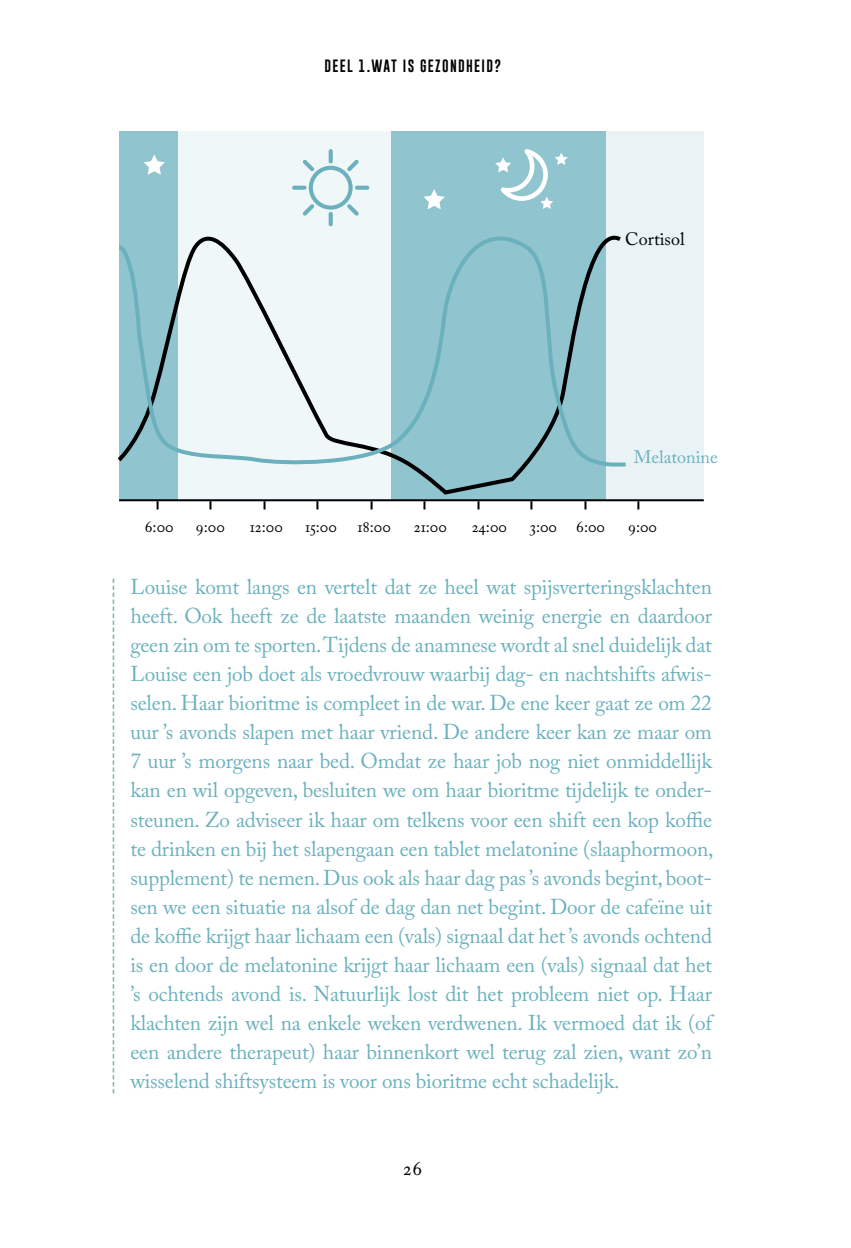
<style>
.page{position:relative;width:851px;height:1248px;background:#fff}
.page>*{position:absolute;margin:0;border:0;box-sizing:border-box;transform-origin:0 0}
.t1{font:21.4px/29px "Adobe Caslon Pro";letter-spacing:-.01em;color:#6bb1bd}
.t2{font:20px "Adobe Caslon Pro";color:#000}
.t3{font:18px "Adobe Caslon Pro";color:#6bb1bd}
.t4{font:18px "Adobe Caslon Pro";color:#000}
.t5{font:16px "Adobe Caslon Pro";color:#000}
.t6{font:13px "Gobold";color:#000}
</style>
<div class="page">
<svg style="left:113px;top:578px;width:1px;height:515px"></svg>
<div style="left:119px;top:131px;width:60px;height:369px;background:#90c4ce"></div>
<div style="left:179px;top:131px;width:212px;height:369px;background:#f0f7f8"></div>
<div style="left:605px;top:131px;width:98px;height:369px;background:#e9f3f5"></div>
<div style="left:391px;top:131px;width:214px;height:369px;background:#90c4ce"></div>
<svg style="left:178px;top:472px;width:428px;height:25px"></svg>
<svg style="left:117px;top:217px;width:509px;height:255px"></svg>
<hr style="left:119px;top:499px;width:584px;height:2px;background:#000">
<svg style="left:156px;top:501px;width:2px;height:8px"></svg>
<svg style="left:263px;top:501px;width:2px;height:8px"></svg>
<svg style="left:370px;top:501px;width:2px;height:8px"></svg>
<svg style="left:477px;top:501px;width:2px;height:8px"></svg>
<svg style="left:584px;top:501px;width:2px;height:8px"></svg>
<svg style="left:209px;top:501px;width:2px;height:8px"></svg>
<svg style="left:316px;top:501px;width:2px;height:8px"></svg>
<svg style="left:423px;top:501px;width:2px;height:8px"></svg>
<svg style="left:530px;top:501px;width:2px;height:8px"></svg>
<svg style="left:637px;top:501px;width:2px;height:8px"></svg>
<svg style="left:292px;top:186px;width:14px;height:4px"></svg>
<svg style="left:355px;top:186px;width:14px;height:4px"></svg>
<svg style="left:302px;top:160px;width:57px;height:55px"></svg>
<div style="left:328px;top:149px;width:5px;height:14px;background:#6bb1bd;border-radius:2px"></div>
<div style="left:328px;top:212px;width:5px;height:14px;background:#6bb1bd;border-radius:2px"></div>
<svg style="left:495px;top:149px;width:72px;height:60px"></svg>
<svg style="left:144px;top:154px;width:21px;height:21px"></svg>
<svg style="left:423px;top:189px;width:22px;height:20px"></svg>
<p class="t6" style="left:324px;top:57px;width:104px">DEEL 1.WAT IS GEZOND</p>
<p class="t6" style="left:466px;top:57px;width:36px">HEID?</p>
<p class="t4" style="left:625px;top:228px;width:61px">Cortisol</p>
<p class="t3" style="left:633px;top:445px;width:85px">Melatonine</p>
<p class="t5" style="left:145px;top:517px;width:30px">6:00</p>
<p class="t5" style="left:196px;top:517px;width:30px">9:00</p>
<p class="t5" style="left:250px;top:517px;width:35px">12:00</p>
<p class="t5" style="left:305px;top:517px;width:33px">15:00</p>
<p class="t5" style="left:357px;top:517px;width:35px">18:00</p>
<p class="t5" style="left:414px;top:517px;width:35px">21:00</p>
<p class="t5" style="left:471px;top:517px;width:37px">24:00</p>
<p class="t5" style="left:529px;top:517px;width:77px">3:00 6:00</p>
<p class="t5" style="left:628px;top:517px;width:30px">9:00</p>
<p class="t1" style="left:130px;top:572px;width:584px">Louise komt langs en vertelt dat ze heel wat spijsverteringsklachten heeft. Ook heeft ze de laatste maanden weinig energie en daardoor geen zin om te sporten. Tijdens de anamnese wordt al snel duidelijk dat Louise een job doet als vroedvrouw waarbij dag- en nachtshifts afwis&shy;selen. Haar bioritme is compleet in de war. De ene keer gaat ze om 22 uur ’s avonds slapen met haar vriend. De andere keer kan ze maar om 7 uur ’s morgens naar bed. Omdat ze haar job nog niet onmiddellijk kan en wil opgeven, besluiten we om haar bioritme tijdelijk te onder&shy;steunen. Zo adviseer ik haar om telkens voor een shift een kop koffie te drinken en bij het slapengaan een tablet melatonine (slaaphormoon, supplement) te nemen. Dus ook als haar dag pas ’s avonds begint, boot&shy;sen we een situatie na alsof de dag dan net begint. Door de cafeïne uit de koffie krijgt haar lichaam een (vals) signaal dat het ’s avonds ochtend is en door de melatonine krijgt haar lichaam een (vals) signaal dat het ’s ochtends avond is. Natuurlijk lost dit het probleem niet op. Haar klachten zijn wel na enkele weken verdwenen. Ik vermoed dat ik (of een andere therapeut) haar binnenkort wel terug zal zien, want zo’n wisselend shiftsysteem is voor ons bioritme echt schadelijk.</p>
<p class="t2" style="left:403px;top:1155px;width:21px">26</p>
</div>
